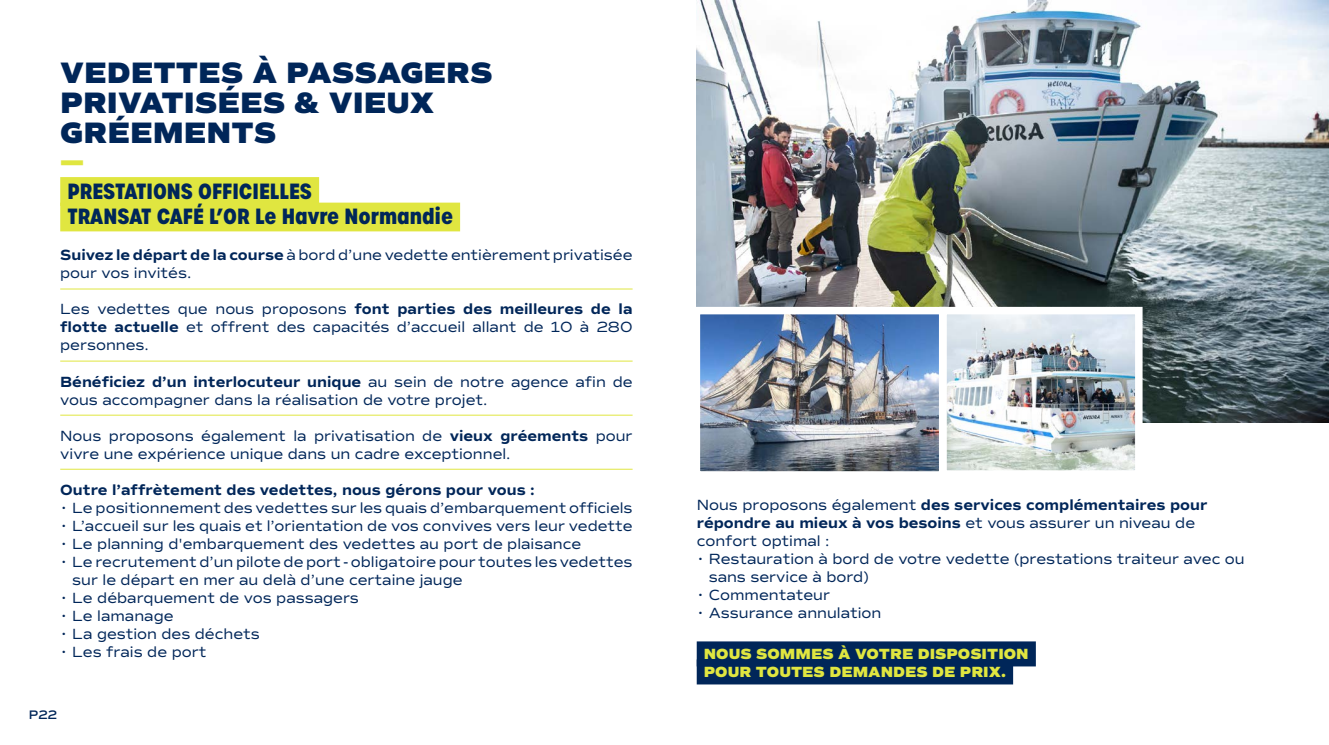
<style>
.page{position:relative;width:1329px;height:745px;background:#fff}
.page>*{position:absolute;margin:0;border:0;box-sizing:border-box;transform-origin:0 0}
.t1{font:800 30px/30px "Commuters Sans";color:#002659}
.t2{font:800 30px "Commuters Sans";color:#e0e640}
.t3{font:700 21.25px/25.5px "Urbane Condensed";color:#002659}
.t4{font:15px/18px "Commuters Sans";color:#002659}
.t5{font:800 15px/18px "Commuters Sans";color:#e0e640}
.t6{font:700 15px "Commuters Sans";color:#002659}
.t7{font:600 12.5px "Commuters Sans";color:#002659}
.s1{font-weight:700}
</style>
<div class="page">
<img style="left:697px;top:0;width:632px;height:422px">
<div style="left:60px;top:177px;width:259px;height:29px;background:#e0e640"></div>
<div style="left:60px;top:202px;width:400px;height:29px;background:#e0e640"></div>
<hr style="left:60px;top:288px;width:572px;height:1px;background:#e0e640">
<hr style="left:60px;top:360px;width:572px;height:1px;background:#e0e640">
<hr style="left:60px;top:414px;width:572px;height:1px;background:#e0e640">
<hr style="left:60px;top:468px;width:572px;height:1px;background:#e0e640">
<div style="left:697px;top:641px;width:339px;height:25px;background:#002659"></div>
<div style="left:697px;top:659px;width:316px;height:25px;background:#002659"></div>
<img style="left:948px;top:315px;width:185px;height:153px">
<div style="left:939px;top:306px;width:203px;height:171px;border:8px solid #fff"></div>
<img style="left:702px;top:315px;width:235px;height:154px">
<div style="left:693px;top:306px;width:253px;height:172px;border:8px solid #fff"></div>
<h1 class="t1" style="left:60px;top:58px;width:434px">VEDETTES À PASSAGERS<br>PRIVATISÉES &amp; VIEUX<br>GRÉEMENTS</h1>
<h1 class="t2" style="left:60px;top:145px;width:26px">—</h1>
<h2 class="t3" style="left:67px;top:178px;width:387px">PRESTATIONS OFFICIELLES<br>TRANSAT CAFÉ L’OR Le Havre Normandie</h2>
<p class="t4" style="left:60px;top:246px;width:574px"><span class="s1">Suivez le départ de la course</span> à bord d’une vedette entièrement privatisée pour vos invités.</p>
<p class="t4" style="left:60px;top:300px;width:574px;text-align:justify">Les vedettes que nous proposons <span class="s1">font parties des meilleures de la flotte actuelle</span> et offrent des capacités d’accueil allant de 10 à 280 personnes.</p>
<p class="t4" style="left:60px;top:372px;width:574px"><span class="s1">Bénéficiez d’un interlocuteur unique</span> au sein de notre agence afin de vous accompagner dans la réalisation de votre projet.</p>
<p class="t4" style="left:60px;top:426px;width:574px">Nous proposons également la privatisation de <span class="s1">vieux gréements</span> pour vivre une expérience unique dans un cadre exceptionnel.</p>
<p class="t6" style="left:60px;top:480px;width:476px">Outre l’affrètement des vedettes, nous gérons pour vous :</p>
<p class="t4" style="left:60px;top:498px;width:574px">• Le positionnement des vedettes sur les quais d’embarquement officiels</p>
<p class="t4" style="left:60px;top:516px;width:574px">• L’accueil sur les quais et l’orientation de vos convives vers leur vedette</p>
<p class="t4" style="left:60px;top:534px;width:522px">• Le planning d'embarquement des vedettes au port de plaisance</p>
<p class="t4" style="left:72px;top:552px;width:562px;text-indent:-12px">• Le recrutement d’un pilote de port - obligatoire pour toutes les vedettes sur le départ en mer au delà d’une certaine jauge</p>
<p class="t4" style="left:60px;top:588px;width:300px">• Le débarquement de vos passagers</p>
<p class="t4" style="left:60px;top:606px;width:115px">• Le lamanage</p>
<p class="t4" style="left:60px;top:624px;width:201px">• La gestion des déchets</p>
<p class="t4" style="left:60px;top:642px;width:148px">• Les frais de port</p>
<p class="t7" style="left:29px;top:706px;width:30px">P22</p>
<p class="t4" style="left:697px;top:495px;width:512px">Nous proposons également <span class="s1">des services complémentaires pour répondre au mieux à vos besoins</span> et vous assurer un niveau de confort optimal :</p>
<p class="t4" style="left:709px;top:549px;width:537px;text-indent:-12px">• Restauration à bord de votre vedette (prestations traiteur avec ou sans service à bord)</p>
<p class="t4" style="left:697px;top:585px;width:135px">• Commentateur</p>
<p class="t4" style="left:697px;top:603px;width:186px">• Assurance annulation</p>
<p class="t5" style="left:704px;top:644px;width:326px">NOUS SOMMES À VOTRE DISPOSITION<br>POUR TOUTES DEMANDES DE PRIX.</p>
</div>
